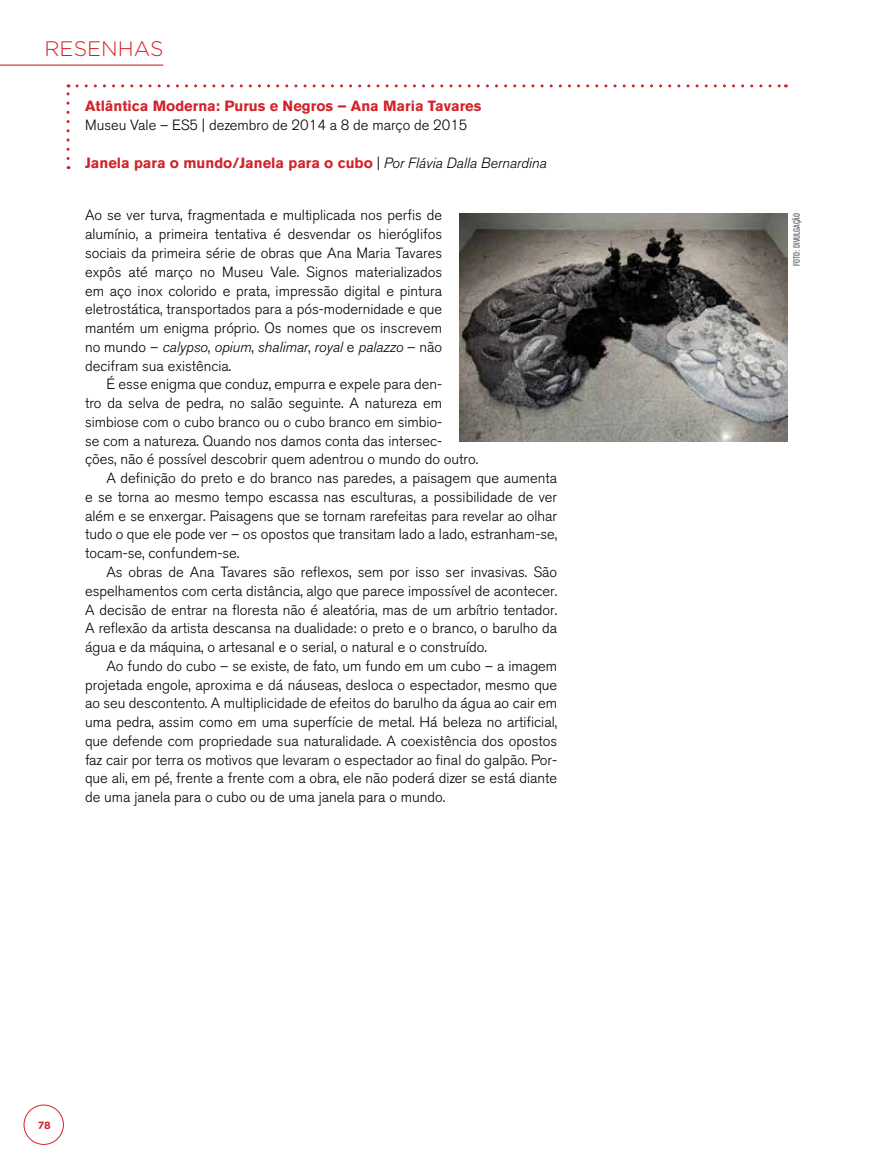
<style>
.page{position:relative;width:872px;height:1170px;background:#fff}
.page>*{position:absolute;margin:0;border:0;box-sizing:border-box;transform-origin:0 0}
.t1{font:300 21px "Gotham Rounded";color:#d2232a}
.t2{font:300 14.7px/18.8px "Akzidenz Grotesk BQ";color:#000;text-align:justify}
.t3{font:700 14.7px "Akzidenz Grotesk BQ";color:#d2232a}
.t4{font:700 10.5px "Gotham Rounded";color:#d2232a}
.t5{font:condensed 9px "Akzidenz Grotesk BQ";color:#58595b}
.s1{font-weight:300;color:#000}
.s2{font-weight:300;font-style:italic;color:#000}
.s3{font-style:italic}
</style>
<div class="page">
<hr style="left:0;top:65px;width:163px;height:1px;background:#d2232a">
<svg style="left:67px;top:84px;width:3px;height:74px"></svg>
<svg style="left:77px;top:84px;width:709px;height:3px"></svg>
<img style="left:459px;top:213px;width:328px;height:228px">
<div style="left:24px;top:1104px;width:40px;height:40px;border:1px solid #d2232a;border-radius:50%"></div>
<h1 class="t1" style="left:44px;top:35px;width:121px">RESENHAS</h1>
<p class="t3" style="left:85px;top:98px;width:398px">Atlântica Moderna: Purus e Negros – Ana Maria Tavares</p>
<p class="t2" style="left:85px;top:116px;width:384px">Museu Vale – ES5 | dezembro de 2014 a 8 de março de 2015</p>
<p class="t3" style="left:85px;top:154px;width:463px">Janela para o mundo/Janela para o cubo <span class="s1">|</span> <span class="s2">Por Flávia Dalla Bernardina</span></p>
<p class="t2" style="left:85px;top:206px;width:358px">Ao se ver turva, fragmentada e multiplicada nos perfis de alumínio, a primeira tentativa é desvendar os hieróglifos sociais da primeira série de obras que Ana Maria Tavares expôs até março no Museu Vale. Signos materializados em aço inox colorido e prata, impressão digital e pintura eletrostática, transportados para a pós-modernidade e que mantém um enigma próprio. Os nomes que os inscrevem no mundo – <span class="s3">calypso</span>, <span class="s3">opium</span>, <span class="s3">shalimar</span>, <span class="s3">royal</span> e <span class="s3">palazzo</span> – não decifram sua existência.</p>
<p class="t2" style="left:106px;top:375px;width:337px">É esse enigma que conduz, empurra e expele para den-</p>
<p class="t2" style="left:85px;top:394px;width:358px">tro da selva de pedra, no salão seguinte. A natureza em</p>
<p class="t2" style="left:85px;top:412px;width:358px">simbiose com o cubo branco ou o cubo branco em simbio-</p>
<p class="t2" style="left:85px;top:431px;width:358px">se com a natureza. Quando nos damos conta das intersec-</p>
<p class="t2" style="left:85px;top:450px;width:394px">ções, não é possível descobrir quem adentrou o mundo do outro.</p>
<p class="t2" style="left:106px;top:469px;width:452px">A definição do preto e do branco nas paredes, a paisagem que aumenta</p>
<p class="t2" style="left:85px;top:487px;width:473px">e se torna ao mesmo tempo escassa nas esculturas, a possibilidade de ver</p>
<p class="t2" style="left:85px;top:506px;width:473px">além e se enxergar. Paisagens que se tornam rarefeitas para revelar ao olhar</p>
<p class="t2" style="left:85px;top:525px;width:473px">tudo o que ele pode ver – os opostos que transitam lado a lado, estranham-se,</p>
<p class="t2" style="left:85px;top:544px;width:156px">tocam-se, confundem-se.</p>
<p class="t2" style="left:106px;top:562px;width:452px">As obras de Ana Tavares são reflexos, sem por isso ser invasivas. São</p>
<p class="t2" style="left:85px;top:581px;width:474px">espelhamentos com certa distância, algo que parece impossível de acontecer.</p>
<p class="t2" style="left:85px;top:600px;width:473px">A decisão de entrar na floresta não é aleatória, mas de um arbítrio tentador.</p>
<p class="t2" style="left:85px;top:619px;width:474px">A reflexão da artista descansa na dualidade: o preto e o branco, o barulho da</p>
<p class="t2" style="left:85px;top:638px;width:403px">água e da máquina, o artesanal e o serial, o natural e o construído.</p>
<p class="t2" style="left:106px;top:656px;width:452px">Ao fundo do cubo – se existe, de fato, um fundo em um cubo – a imagem</p>
<p class="t2" style="left:85px;top:675px;width:473px">projetada engole, aproxima e dá náuseas, desloca o espectador, mesmo que</p>
<p class="t2" style="left:85px;top:694px;width:473px">ao seu descontento. A multiplicidade de efeitos do barulho da água ao cair em</p>
<p class="t2" style="left:85px;top:713px;width:473px">uma pedra, assim como em uma superfície de metal. Há beleza no artificial,</p>
<p class="t2" style="left:85px;top:731px;width:474px">que defende com propriedade sua naturalidade. A coexistência dos opostos</p>
<p class="t2" style="left:85px;top:750px;width:473px">faz cair por terra os motivos que levaram o espectador ao final do galpão. Por-</p>
<p class="t2" style="left:85px;top:769px;width:473px">que ali, em pé, frente a frente com a obra, ele não poderá dizer se está diante</p>
<p class="t2" style="left:85px;top:787px;width:362px">de uma janela para o cubo ou de uma janela para o mundo.</p>
<p class="t4" style="left:38px;top:1117px;width:15px">78</p>
<p class="t5" style="left:791px;top:266px;width:54px;rotate:-90deg">FOTO: divulgação</p>
</div>
